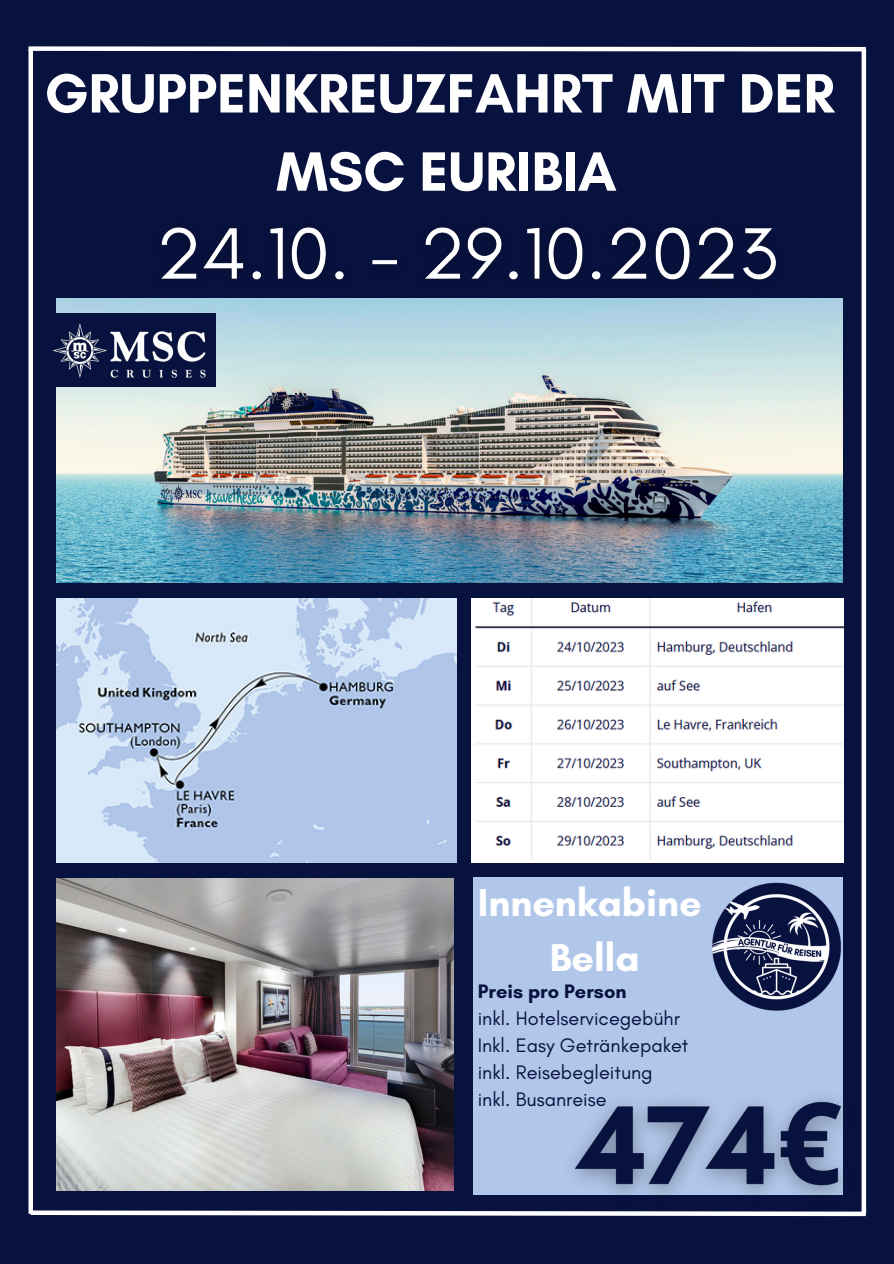
<style>
.page{position:relative;width:894px;height:1264px;background:#fff}
.page>*{position:absolute;margin:0;border:0;box-sizing:border-box;transform-origin:0 0}
.t1{font:700 56.4px "Glacial Indifference";color:#fff}
.t2{font:700 39.45px "Glacial Indifference";color:#fff}
.t3{font:19.95px "Glacial Indifference";color:#08123f}
.t4{font:700 19.95px "Glacial Indifference";color:#08123f}
</style>
<div class="page">
<div style="left:0;top:0;width:893px;height:1263px;background:#08123f"></div>
<img style="left:56px;top:598px;width:400px;height:265px">
<img style="left:56px;top:298px;width:786px;height:284px">
<img style="left:471px;top:598px;width:372px;height:265px">
<div style="left:28px;top:49px;width:5px;height:1164px;background:#fff"></div>
<svg style="left:861px;top:54px;width:4px;height:997px;fill:#fff"></svg>
<svg style="left:28px;top:1208px;width:516px;height:8px"></svg>
<svg style="left:28px;top:46px;width:839px;height:8px"></svg>
<img style="left:56px;top:878px;width:398px;height:312px">
<div style="left:473px;top:877px;width:369px;height:317px;background:#b1c7ea"></div>
<img style="left:52px;top:314px;width:163px;height:73px">
<img style="left:712px;top:877px;width:131px;height:139px">
<img style="left:138px;top:227px;width:658px;height:92px">
<img style="left:544px;top:1051px;width:323px;height:166px">
<p class="t1" style="left:44px;top:59px;width:791px">GRUPPENKREUZFAHRT MIT DER</p>
<p class="t1" style="left:276px;top:137px;width:342px">MSC EURIBIA</p>
<p class="t2" style="left:477px;top:878px;width:225px">Innenkabine</p>
<p class="t2" style="left:549px;top:933px;width:91px">Bella</p>
<p class="t4" style="left:477px;top:979px;width:150px">Preis pro Person</p>
<p class="t3" style="left:477px;top:1006px;width:204px">inkl. Hotelservicegebühr</p>
<p class="t3" style="left:477px;top:1033px;width:212px">Inkl. Easy Getränkepaket</p>
<p class="t3" style="left:477px;top:1060px;width:176px">inkl. Reisebegleitung</p>
<p class="t3" style="left:477px;top:1086px;width:130px">inkl. Busanreise</p>
</div>
